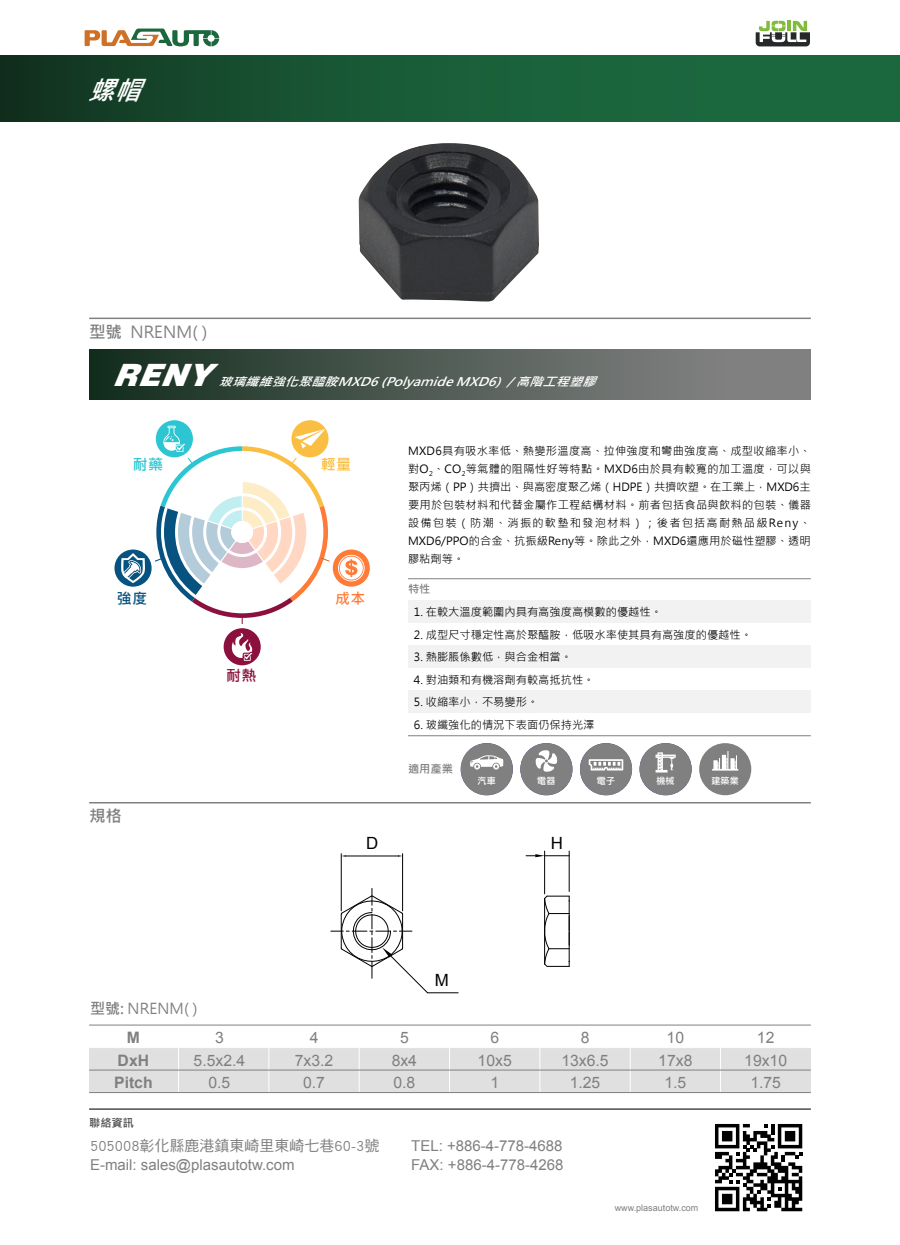
<style>
.page{position:relative;width:900px;height:1245px;background:#fff}
.page>*{position:absolute;margin:0;border:0;box-sizing:border-box;transform-origin:0 0}
.t1{font:italic 900 30.75px "Helvetica LT";color:#fff}
.t2{font:italic 700 26.03px "Microsoft Jheng Hei";color:#fff}
.t3{font:16.88px "Arial";color:#000}
.t4{font:16.5px "Microsoft Jheng Hei";color:#808080}
.t5{font:700 16.5px "Microsoft Jheng Hei";color:#808080}
.t6{font:15.75px/22.5px "Arial";color:#808080;text-align:center}
.t7{font:700 15.75px/22.5px "Arial";color:#808080;text-align:center}
.t8{font:15px/18.8px "Arial";color:#808080}
.t9{font:15px "DF Hei Std W5";color:#808080}
.t10{font:15px "Microsoft Jheng Hei";color:#808080}
.t11{font:700 15px "Microsoft Jheng Hei";color:#ff7b38}
.t12{font:700 15px "Microsoft Jheng Hei";color:#2cc6d2}
.t13{font:700 15px "Microsoft Jheng Hei";color:#fabe42}
.t14{font:700 15px "Microsoft Jheng Hei";color:#065280}
.t15{font:700 15px "Microsoft Jheng Hei";color:#8c103d}
.t16{font:italic 700 11.85px "Microsoft Jheng Hei";color:#fff;scale:1.12 1}
.t17{font:11.25px/18px "Microsoft Jheng Hei";color:#000;text-align:justify}
.t18{font:700 11.25px "Microsoft Jheng Hei";color:#808080}
.t19{font:700 11.25px "Microsoft Jheng Hei";color:#4d4d4d}
.t20{font:9px "Li Hei Pro";letter-spacing:.02em;color:#fff}
.t21{font:9px "Arial";color:#808080}
.t22{font:7.5px "Li Hei Pro";letter-spacing:.02em;color:#fff}
.s1{font-weight:700}
</style>
<div class="page">
<div style="left:0;top:55px;width:900px;height:66px;background:linear-gradient(to right,#143b25,#1d7345)"></div>
<svg style="left:85px;top:29px;width:134px;height:17px"></svg>
<svg style="left:756px;top:21px;width:54px;height:25px"></svg>
<img style="left:359px;top:143px;width:180px;height:159px">
<hr style="left:89px;top:318px;width:722px;height:1px;background:#808080">
<div style="left:89px;top:1048px;width:722px;height:45px;background:#e0e0e0"></div>
<hr style="left:269px;top:1025px;width:1px;height:68px;background:#fff">
<hr style="left:359px;top:1025px;width:1px;height:68px;background:#fff">
<hr style="left:449px;top:1025px;width:1px;height:68px;background:#fff">
<hr style="left:540px;top:1025px;width:1px;height:68px;background:#fff">
<hr style="left:720px;top:1025px;width:1px;height:68px;background:#fff">
<hr style="left:630px;top:1025px;width:1px;height:68px;background:#fff">
<hr style="left:178px;top:1025px;width:1px;height:68px;background:#fff">
<hr style="left:89px;top:1070px;width:722px;height:1px;background:#808080">
<hr style="left:89px;top:1025px;width:722px;height:1px;background:#808080">
<hr style="left:89px;top:1092px;width:722px;height:1px;background:#808080">
<hr style="left:89px;top:1108px;width:722px;height:2px;background:#4d4d4d">
<svg style="left:715px;top:1124px;width:87px;height:87px"></svg>
<svg style="left:544px;top:895px;width:26px;height:72px"></svg>
<hr style="left:544px;top:851px;width:1px;height:43px;background:#000">
<hr style="left:569px;top:851px;width:1px;height:40px;background:#000">
<svg style="left:526px;top:854px;width:43px;height:3px"></svg>
<hr style="left:341px;top:854px;width:1px;height:57px;background:#000">
<hr style="left:402px;top:854px;width:1px;height:57px;background:#000">
<hr style="left:346px;top:856px;width:52px;height:1px;background:#000">
<svg style="left:331px;top:888px;width:97px;height:106px"></svg>
<hr style="left:428px;top:993px;width:30px;height:1px;background:#000">
<hr style="left:89px;top:802px;width:722px;height:1px;background:#808080">
<div style="left:89px;top:350px;width:722px;height:50px;background:linear-gradient(to right,#152f20,#8d8a8c)"></div>
<div style="left:408px;top:601px;width:403px;height:22px;background:#f2f2f2"></div>
<div style="left:408px;top:646px;width:403px;height:22px;background:#f2f2f2"></div>
<div style="left:408px;top:691px;width:403px;height:22px;background:#f2f2f2"></div>
<hr style="left:408px;top:579px;width:403px;height:1px;background:#808080">
<hr style="left:408px;top:736px;width:403px;height:1px;background:#808080">
<div style="left:520px;top:743px;width:52px;height:52px;background:#808080;border-radius:50%"></div>
<svg style="left:535px;top:750px;width:22px;height:22px"></svg>
<div style="left:580px;top:743px;width:52px;height:52px;background:#808080;border-radius:50%"></div>
<svg style="left:589px;top:759px;width:34px;height:12px"></svg>
<div style="left:461px;top:743px;width:52px;height:52px;background:#808080;border-radius:50%"></div>
<svg style="left:470px;top:755px;width:34px;height:15px"></svg>
<div style="left:699px;top:743px;width:52px;height:52px;background:#808080;border-radius:50%"></div>
<svg style="left:712px;top:751px;width:26px;height:20px"></svg>
<div style="left:640px;top:743px;width:52px;height:52px;background:#808080;border-radius:50%"></div>
<svg style="left:655px;top:752px;width:21px;height:21px"></svg>
<div style="left:333px;top:550px;width:37px;height:37px;background:#ff7b38;border-radius:50%"></div>
<svg style="left:338px;top:555px;width:27px;height:26px"></svg>
<svg style="left:156px;top:420px;width:37px;height:37px"></svg>
<div style="left:291px;top:420px;width:38px;height:37px;background:#fabe42;border-radius:50%"></div>
<svg style="left:155px;top:426px;width:175px;height:198px"></svg>
<div style="left:114px;top:550px;width:38px;height:37px;background:#065280;border-radius:50%"></div>
<svg style="left:121px;top:553px;width:24px;height:30px"></svg>
<div style="left:224px;top:628px;width:37px;height:37px;background:#8c103d;border-radius:50%"></div>
<svg style="left:231px;top:633px;width:22px;height:28px"></svg>
<h2 class="t2" style="left:87px;top:74px;width:68px">螺帽</h2>
<h3 class="t4" style="left:89px;top:321px;width:120px"><span class="s1">型號</span> NRENM( )</h3>
<h1 class="t1" style="left:113px;top:355px;width:115px">RENY</h1>
<p class="t16" style="left:219px;top:374px;width:343px">玻璃纖維強化聚醯胺MXD6(PolyamideMXD6)/高階工程塑膠</p>
<h3 class="t12" style="left:133px;top:456px;width:32px">耐藥</h3>
<h3 class="t13" style="left:321px;top:456px;width:32px">輕量</h3>
<h3 class="t14" style="left:117px;top:589px;width:32px">強度</h3>
<h3 class="t5" style="left:89px;top:806px;width:34px">規格</h3>
<h3 class="t15" style="left:226px;top:666px;width:32px">耐熱</h3>
<h3 class="t11" style="left:335px;top:589px;width:32px">成本</h3>
<p class="t17" style="left:408px;top:441px;width:404px">MXD6具有吸水率低、熱變形溫度高、拉伸強度和彎曲強度高、成型收縮率小、對O<sub>2</sub>、CO<sub>2</sub>等氣體的阻隔性好等特點。MXD6由於具有較寬的加工溫度，可以與聚丙烯（PP）共擠出、與高密度聚乙烯（HDPE）共擠吹塑。在工業上，MXD6主要用於包裝材料和代替金屬作工程結構材料。前者包括食品與飲料的包裝、儀器設備包裝（防潮、消振的軟墊和發泡材料）；後者包括高耐熱品級Reny、MXD6/PPO的合金、抗振級Reny等。除此之外，MXD6還應用於磁性塑膠、透明膠粘劑等。</p>
<p class="t18" style="left:408px;top:582px;width:24px">特性</p>
<p class="t17" style="left:414px;top:603px;width:250px">1. 在較大溫度範圍內具有高強度高模數的優越性。</p>
<p class="t17" style="left:414px;top:625px;width:340px">2. 成型尺寸穩定性高於聚醯胺，低吸水率使其具有高強度的優越性。</p>
<p class="t17" style="left:414px;top:648px;width:160px">3. 熱膨脹係數低，與合金相當。</p>
<p class="t17" style="left:414px;top:670px;width:182px">4. 對油類和有機溶劑有較高抵抗性。</p>
<p class="t17" style="left:414px;top:693px;width:126px">5. 收縮率小，不易變形。</p>
<p class="t17" style="left:414px;top:715px;width:182px">6. 玻纖強化的情況下表面仍保持光澤</p>
<p class="t18" style="left:408px;top:762px;width:46px">適用產業</p>
<p class="t20" style="left:471px;top:776px;width:29px">半導體</p>
<p class="t20" style="left:537px;top:776px;width:20px">電器</p>
<p class="t20" style="left:588px;top:776px;width:38px">造紙工業</p>
<p class="t20" style="left:478px;top:776px;width:20px">汽車</p>
<p class="t20" style="left:528px;top:776px;width:38px">清洗設備</p>
<p class="t20" style="left:656px;top:776px;width:20px">機械</p>
<p class="t20" style="left:711px;top:776px;width:29px">建築業</p>
<p class="t20" style="left:597px;top:776px;width:20px">電子</p>
<p class="t22" style="left:646px;top:777px;width:40px">耐化學零件</p>
<h3 class="t3" style="left:366px;top:832px;width:14px">D</h3>
<h3 class="t3" style="left:551px;top:832px;width:14px">H</h3>
<h3 class="t3" style="left:435px;top:969px;width:16px">M</h3>
<h3 class="t10" style="left:90px;top:999px;width:109px"><span class="s1">型號:</span> NRENM( )</h3>
<h3 class="t6" style="left:194px;top:1027px;width:53px">3<br>5.5x2.4<br>0.5</h3>
<h3 class="t7" style="left:114px;top:1027px;width:40px">M<br>DxH<br>Pitch</h3>
<h3 class="t6" style="left:295px;top:1027px;width:40px">4<br>7x3.2<br>0.7</h3>
<h3 class="t6" style="left:392px;top:1027px;width:27px">5<br>8x4<br>0.8</h3>
<h3 class="t6" style="left:478px;top:1027px;width:36px">6<br>10x5<br>1</h3>
<h3 class="t6" style="left:561px;top:1027px;width:49px">8<br>13x6.5<br>1.25</h3>
<h3 class="t6" style="left:744px;top:1027px;width:44px">12<br>19x10<br>1.75</h3>
<h3 class="t6" style="left:658px;top:1027px;width:36px">10<br>17x8<br>1.5</h3>
<p class="t19" style="left:89px;top:1115px;width:46px">聯絡資訊</p>
<h3 class="t9" style="left:90px;top:1138px;width:291px">505008彰化縣鹿港鎮東崎里東崎七巷60-3號</h3>
<h3 class="t8" style="left:90px;top:1155px;width:206px">E-mail: sales@plasautotw.com</h3>
<h3 class="t8" style="left:411px;top:1137px;width:154px">TEL: +886-4-778-4688<br>FAX: +886-4-778-4268</h3>
<p class="t21" style="left:615px;top:1202px;width:85px">www.plasautotw.com</p>
</div>
